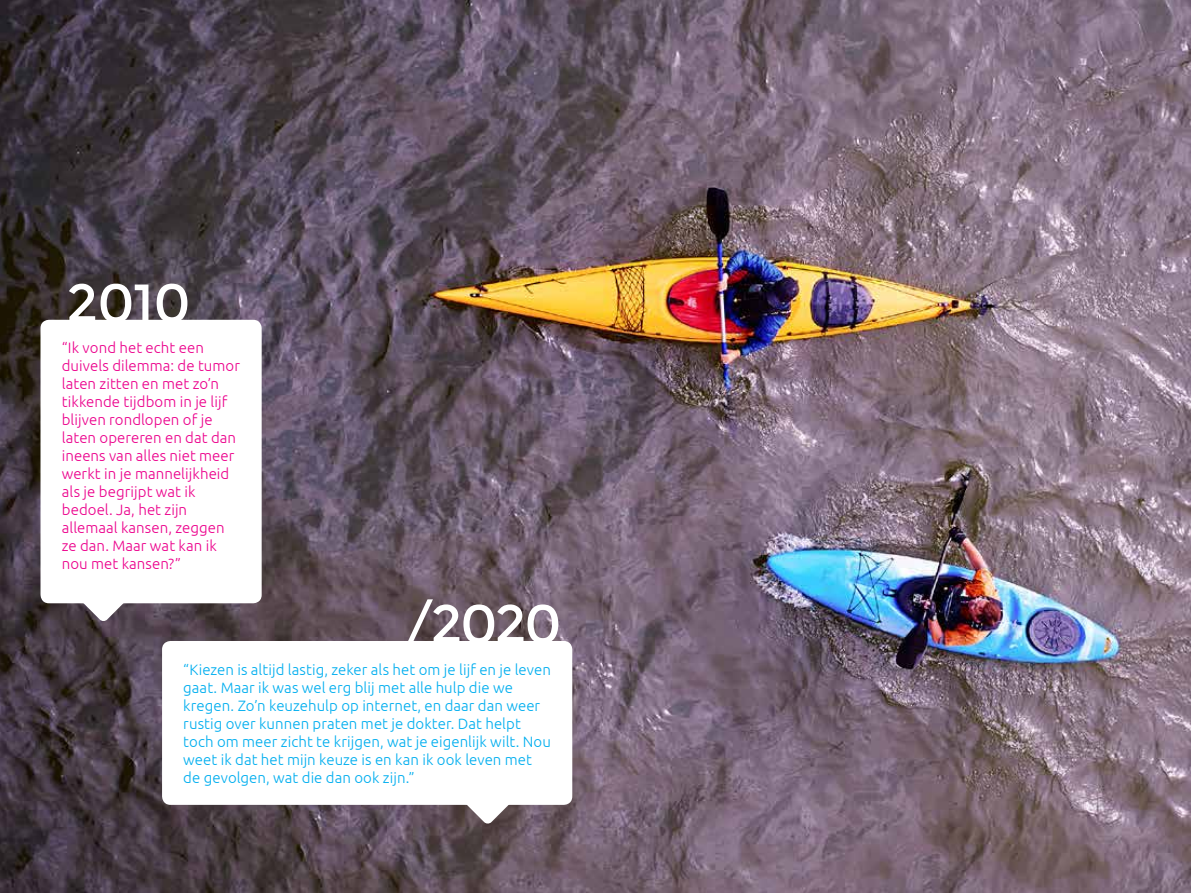
<style>
.page{position:relative;width:1191px;height:893px;background:#fff}
.page>*{position:absolute;margin:0;border:0;box-sizing:border-box;transform-origin:0 0}
.t1{font:54px "Montserrat";letter-spacing:-.03em;color:#fff}
.t2{font:300 15px/18px "Ubuntu";letter-spacing:.005em;color:#00aeef}
.t3{font:300 15px/18px "Ubuntu";letter-spacing:.005em;color:#ec008c}
</style>
<div class="page">
<img style="left:0;top:0;width:1191px;height:893px">
<svg style="left:437px;top:805px;width:98px;height:19px"></svg>
<svg style="left:53px;top:603px;width:97px;height:18px"></svg>
<div style="left:162px;top:641px;width:410px;height:164px;background:#fff;border-radius:9px"></div>
<div style="left:41px;top:320px;width:221px;height:283px;background:#fff;border-radius:9px"></div>
<h1 class="t1" style="left:66px;top:272px;width:126px">2010</h1>
<p class="t3" style="left:62px;top:338px;width:180px">“Ik vond het echt een duivels dilemma: de tumor laten zitten en met zo’n tikkende tijdbom in je lijf blijven rondlopen of je laten opereren en dat dan ineens van alles niet meer werkt in je mannelijkheid als je begrijpt wat ik bedoel. Ja, het zijn allemaal kansen, zeggen ze dan. Maar wat kan ik nou met kansen?”</p>
<h1 class="t1" style="left:402px;top:593px;width:160px">/2020</h1>
<p class="t2" style="left:183px;top:661px;width:369px">“Kiezen is altijd lastig, zeker als het om je lijf en je leven gaat. Maar ik was wel erg blij met alle hulp die we kregen. Zo’n keuzehulp op internet, en daar dan weer rustig over kunnen praten met je dokter. Dat helpt toch om meer zicht te krijgen, wat je eigenlijk wilt. Nou weet ik dat het mijn keuze is en kan ik ook leven met de gevolgen, wat die dan ook zijn.”</p>
</div>
